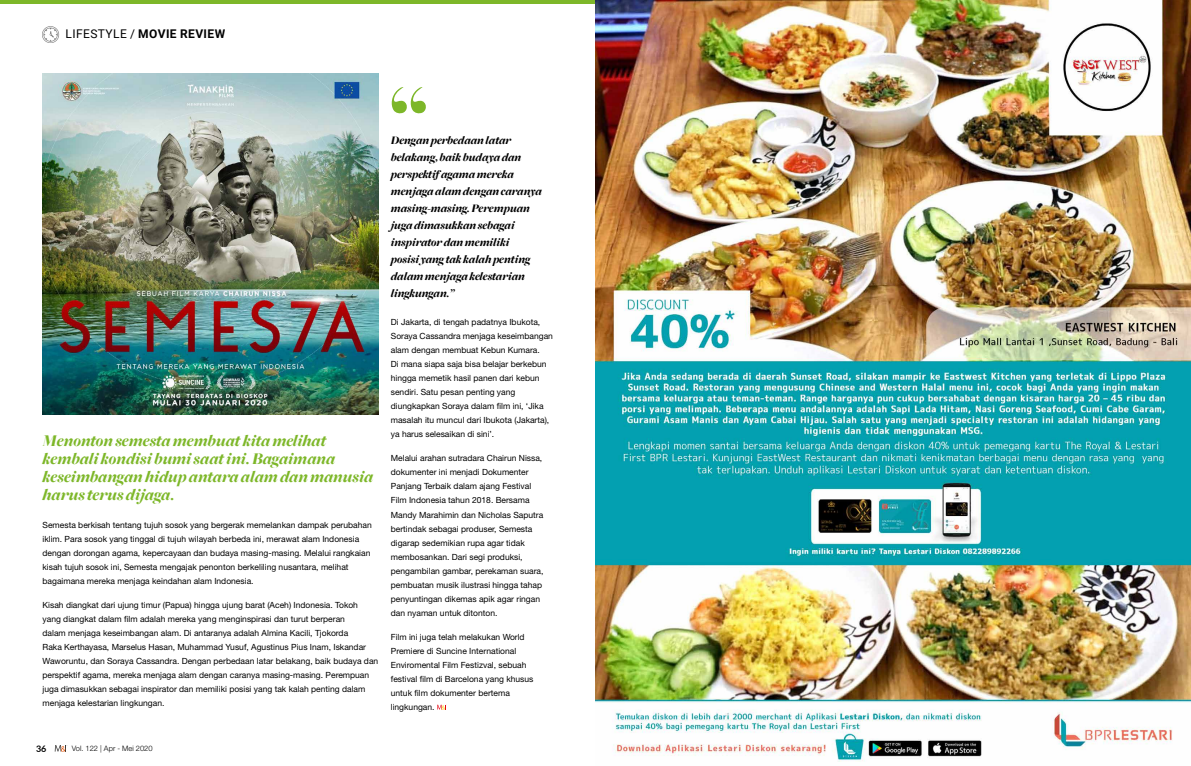
<style>
.page{position:relative;width:1191px;height:766px;background:#fff}
.page>*{position:absolute;margin:0;border:0;box-sizing:border-box;transform-origin:0 0}
.t1{font:91.5px "Red Velvet";color:#7db729}
.t2{font:italic 900 17px/18px "Freight Big";color:#7db729}
.t3{font:italic 900 12px/17px "Freight Big";color:#000}
.t4{font:700 12px "Roboto";letter-spacing:.035em;color:#000}
.t5{font:700 9px "Lato";color:#000}
.t6{font:8.5px/14px "Helvetica Neue LT Std";color:#000}
.t7{font:300 7.5px "Helvetica Neue LT Std";color:#000}
.s1{font-weight:400}
</style>
<div class="page">
<svg style="left:55px;top:745px;width:12px;height:6px"></svg>
<img style="left:43px;top:26px;width:17px;height:17px">
<hr style="left:0;top:0;width:595px;height:4px;background:#7db729">
<img style="left:43px;top:73px;width:336px;height:341px">
<svg style="left:437px;top:704px;width:10px;height:5px"></svg>
<img style="left:595px;top:0;width:596px;height:762px">
<h3 class="t4" style="left:65px;top:25px;width:161px"><span class="s1">LIFESTYLE /</span> MOVIE REVIEW</h3>
<h2 class="t2" style="left:43px;top:432px;width:332px">Menonton semesta membuat kita melihat kembali kondisi bumi saat ini. Bagaimana keseimbangan hidup antara alam dan manusia harus terus dijaga.</h2>
<p class="t6" style="left:43px;top:517px;width:331px">Semesta berkisah tentang tujuh sosok yang bergerak memelankan dampak perubahan iklim. Para sosok yang tinggal di tujuh wilayah berbeda ini, merawat alam Indonesia dengan dorongan agama, kepercayaan dan budaya masing-masing. Melalui rangkaian kisah tujuh sosok ini, Semesta mengajak penonton berkeliling nusantara, melihat bagaimana mereka menjaga keindahan alam Indonesia.</p>
<p class="t6" style="left:43px;top:597px;width:337px">Kisah diangkat dari ujung timur (Papua) hingga ujung barat (Aceh) Indonesia. Tokoh yang diangkat dalam film adalah mereka yang menginspirasi dan turut berperan<br>dalam menjaga keseimbangan alam. Di antaranya adalah Almina Kacili, Tjokorda<br>Raka Kerthayasa, Marselus Hasan, Muhammad Yusuf, Agustinus Pius Inam, Iskandar Waworuntu, dan Soraya Cassandra. Dengan perbedaan latar belakang, baik budaya dan perspektif agama, mereka menjaga alam dengan caranya masing-masing. Perempuan juga dimasukkan sebagai inspirator dan memiliki posisi yang tak kalah penting dalam menjaga kelestarian lingkungan.</p>
<h1 class="t1" style="left:387px;top:65px;width:45px">“</h1>
<p class="t3" style="left:391px;top:132px;width:153px">Dengan perbedaan latar belakang, baik budaya dan perspektif agama mereka menjaga alam dengan caranya masing-masing. Perempuan juga dimasukkan sebagai inspirator dan memiliki<br>posisi yang tak kalah penting dalam menjaga kelestarian lingkungan.”</p>
<p class="t6" style="left:391px;top:315px;width:164px">Di Jakarta, di tengah padatnya Ibukota, Soraya Cassandra menjaga keseimbangan alam dengan membuat Kebun Kumara.<br>Di mana siapa saja bisa belajar berkebun hingga memetik hasil panen dari kebun sendiri. Satu pesan penting yang diungkapkan Soraya dalam film ini, ‘Jika masalah itu muncul dari Ibukota (Jakarta), ya harus selesaikan di sini’.</p>
<p class="t6" style="left:391px;top:451px;width:154px">Melalui arahan sutradara Chairun Nissa, dokumenter ini menjadi Dokumenter Panjang Terbaik dalam ajang Festival Film Indonesia tahun 2018. Bersama Mandy Marahimin dan Nicholas Saputra bertindak sebagai produser, Semesta digarap sedemikian rupa agar tidak membosankan. Dari segi produksi, pengambilan gambar, perekaman suara, pembuatan musik ilustrasi hingga tahap penyuntingan dikemas apik agar ringan dan nyaman untuk ditonton.</p>
<p class="t6" style="left:391px;top:629px;width:144px">Film ini juga telah melakukan World<br>Premiere di Suncine International<br>Enviromental Film Festizval, sebuah festival film di Barcelona yang khusus untuk film dokumenter bertema lingkungan.</p>
<p class="t5" style="left:36px;top:741px;width:12px">36</p>
<p class="t7" style="left:72px;top:743px;width:82px">Vol. 122 | Apr - Mei 2020</p>
</div>
